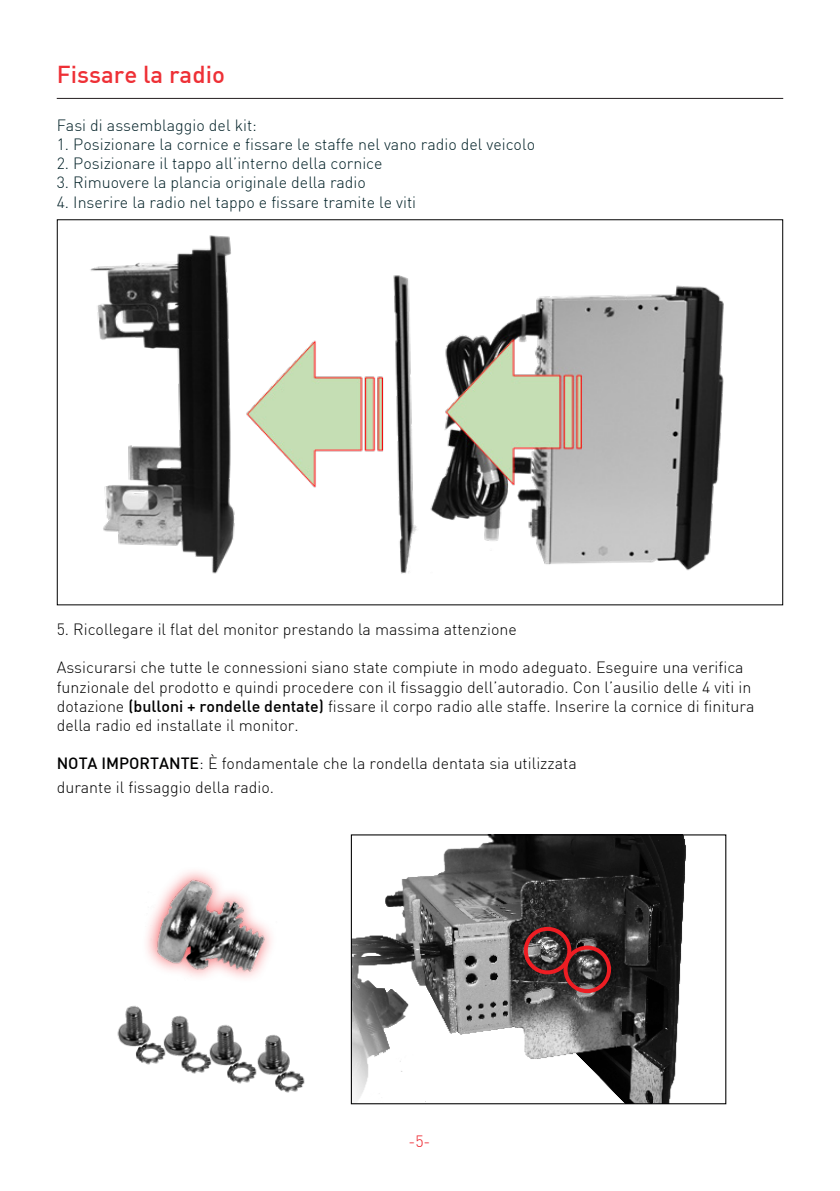
<style>
.page{position:relative;width:840px;height:1191px;background:#fff}
.page>*{position:absolute;margin:0;border:0;box-sizing:border-box;transform-origin:0 0}
.t1{font:500 24px "DIN";color:#ee3036}
.t2{font:300 16px/19.2px "DIN";color:#000001}
.t3{font:300 16px "DIN";color:#002026}
.t4{font:300 16px "DIN";color:#ed1c24}
.s1{font-weight:500}
</style>
<div class="page">
<hr style="left:57px;top:98px;width:725px;height:1px;background:#231f20">
<img style="left:90px;top:235px;width:634px;height:339px">
<img style="left:352px;top:836px;width:334px;height:266px">
<div style="left:350px;top:834px;width:376px;height:270px;border:1px solid #000001"></div>
<img style="left:147px;top:873px;width:124px;height:105px">
<img style="left:117px;top:1006px;width:44px;height:59px">
<img style="left:161px;top:1015px;width:45px;height:59px">
<img style="left:206px;top:1025px;width:48px;height:59px">
<img style="left:254px;top:1034px;width:51px;height:59px">
<div style="left:523px;top:927px;width:48px;height:47px;border:4px solid #ee1d23;border-radius:50%"></div>
<div style="left:563px;top:945px;width:47px;height:48px;border:4px solid #ee1d23;border-radius:50%"></div>
<p class="t1" style="left:57px;top:59px;width:169px">Fissare la radio</p>
<p class="t3" style="left:57px;top:115px;width:201px">Fasi di assemblaggio del kit:</p>
<p class="t3" style="left:57px;top:134px;width:479px">1. Posizionare la cornice e fissare le staffe nel vano radio del veicolo</p>
<p class="t3" style="left:57px;top:154px;width:327px">2. Posizionare il tappo all’interno della cornice</p>
<p class="t3" style="left:57px;top:173px;width:310px">3. Rimuovere la plancia originale della radio</p>
<p class="t3" style="left:57px;top:192px;width:361px">4. Inserire la radio nel tappo e fissare tramite le viti</p>
<p class="t2" style="left:57px;top:619px;width:461px">5. Ricollegare il flat del monitor prestando la massima attenzione</p>
<p class="t2" style="left:57px;top:658px;width:698px">Assicurarsi che tutte le connessioni siano state compiute in modo adeguato. Eseguire una verifica funzionale del prodotto e quindi procedere con il fissaggio dell’autoradio. Con l’ausilio delle 4 viti in dotazione <span class="s1">(bulloni + rondelle dentate)</span> fissare il corpo radio alle staffe. Inserire la cornice di finitura della radio ed installate il monitor.</p>
<p class="t2" style="left:57px;top:754px;width:521px"><span class="s1">NOTA IMPORTANTE</span>: È fondamentale che la rondella dentata sia utilizzata</p>
<p class="t2" style="left:57px;top:778px;width:219px">durante il fissaggio della radio.</p>
<p class="t4" style="left:408px;top:1131px;width:23px">-5-</p>
</div>
